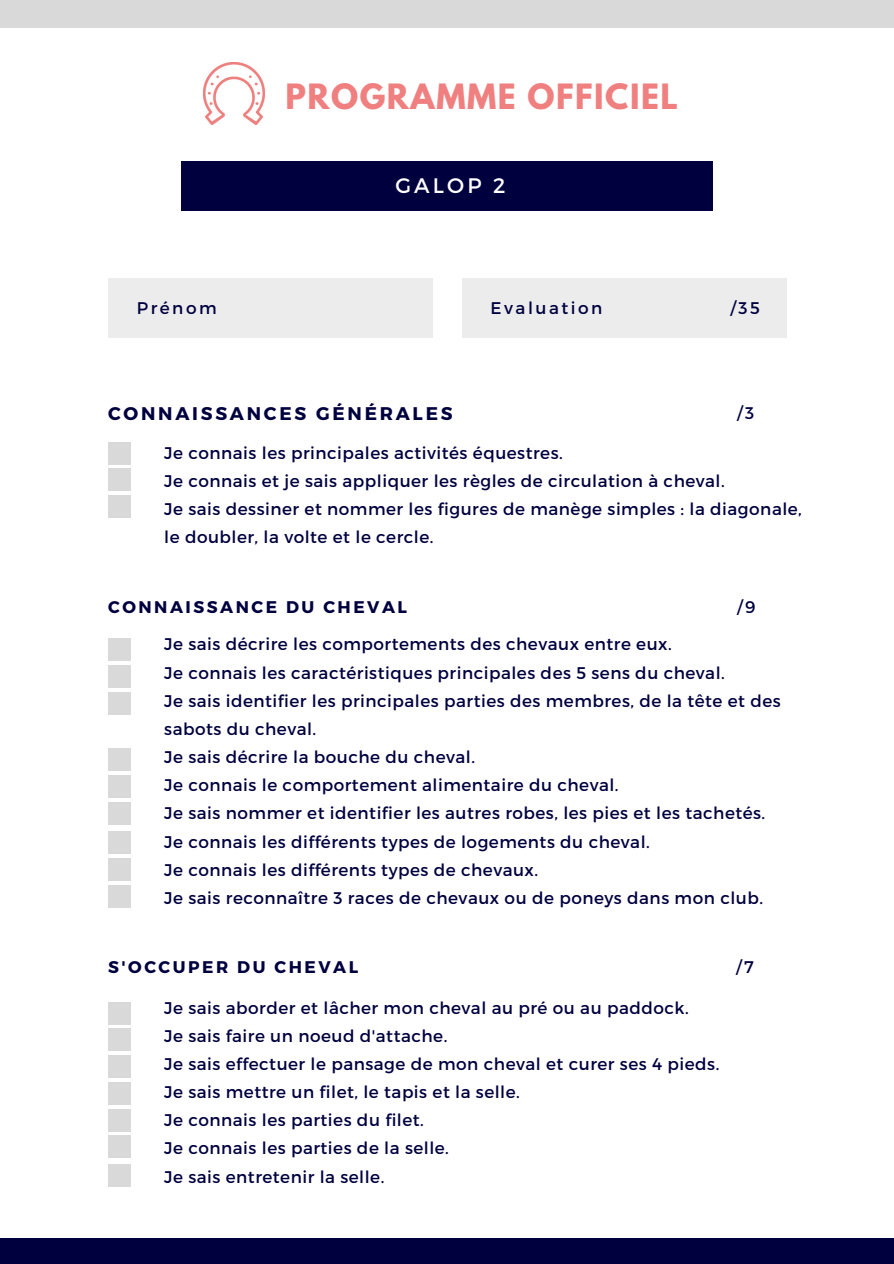
<style>
.page{position:relative;width:894px;height:1264px;background:#fff}
.page>*{position:absolute;margin:0;border:0;box-sizing:border-box;transform-origin:0 0}
.t1{font:700 30.9px "League Spartan";letter-spacing:.05em;color:#f08080}
.t2{font:21px "Montserrat";letter-spacing:.15em;color:#fff}
.t3{font:700 18.3px "Montserrat";letter-spacing:.15em;color:#00003f}
.t4{font:16.8px/28.2px "Montserrat";letter-spacing:.03em;color:#00003f}
.t5{font:700 16.8px "Montserrat";letter-spacing:.15em;color:#00003f}
.t6{font:16.8px "Montserrat";letter-spacing:.15em;color:#00003f}
</style>
<div class="page">
<div style="left:412px;top:278px;width:20px;height:59px;background:#ececec"></div>
<div style="left:128px;top:278px;width:284px;height:59px;background:#ececec"></div>
<div style="left:108px;top:278px;width:20px;height:59px;background:#ececec"></div>
<div style="left:766px;top:278px;width:20px;height:59px;background:#ececec"></div>
<div style="left:482px;top:278px;width:284px;height:59px;background:#ececec"></div>
<div style="left:462px;top:278px;width:20px;height:59px;background:#ececec"></div>
<div style="left:181px;top:161px;width:532px;height:49px;background:#00003f"></div>
<div style="left:0;top:0;width:893px;height:27px;background:#d9d9d9"></div>
<div style="left:0;top:1237px;width:893px;height:26px;background:#00003f"></div>
<div style="left:108px;top:442px;width:23px;height:23px;background:#d9d9d9"></div>
<div style="left:108px;top:468px;width:23px;height:23px;background:#d9d9d9"></div>
<div style="left:108px;top:495px;width:23px;height:22px;background:#d9d9d9"></div>
<div style="left:108px;top:638px;width:23px;height:23px;background:#d9d9d9"></div>
<div style="left:108px;top:665px;width:23px;height:22px;background:#d9d9d9"></div>
<div style="left:108px;top:692px;width:23px;height:22px;background:#d9d9d9"></div>
<div style="left:108px;top:748px;width:23px;height:23px;background:#d9d9d9"></div>
<div style="left:108px;top:775px;width:23px;height:22px;background:#d9d9d9"></div>
<div style="left:108px;top:802px;width:23px;height:22px;background:#d9d9d9"></div>
<div style="left:108px;top:1001px;width:23px;height:23px;background:#d9d9d9"></div>
<div style="left:108px;top:1028px;width:23px;height:23px;background:#d9d9d9"></div>
<div style="left:108px;top:1055px;width:23px;height:22px;background:#d9d9d9"></div>
<div style="left:108px;top:1082px;width:23px;height:22px;background:#d9d9d9"></div>
<div style="left:108px;top:1108px;width:23px;height:23px;background:#d9d9d9"></div>
<div style="left:108px;top:831px;width:23px;height:23px;background:#d9d9d9"></div>
<div style="left:108px;top:858px;width:23px;height:23px;background:#d9d9d9"></div>
<div style="left:108px;top:885px;width:23px;height:22px;background:#d9d9d9"></div>
<div style="left:108px;top:1135px;width:23px;height:23px;background:#d9d9d9"></div>
<div style="left:108px;top:1163px;width:23px;height:23px;background:#d9d9d9"></div>
<img style="left:203px;top:63px;width:61px;height:62px">
<p class="t1" style="left:285px;top:81px;width:394px">PROGRAMME OFFICIEL</p>
<p class="t2" style="left:395px;top:172px;width:112px">GALOP 2</p>
<p class="t4" style="left:137px;top:293px;width:81px">Prénom</p>
<p class="t6" style="left:490px;top:297px;width:113px">Evaluation</p>
<p class="t4" style="left:730px;top:293px;width:31px">/35</p>
<p class="t3" style="left:108px;top:402px;width:346px">CONNAISSANCES GÉNÉRALES</p>
<p class="t4" style="left:736px;top:398px;width:19px">/3</p>
<p class="t4" style="left:164px;top:438px;width:400px">Je connais les principales activités équestres.</p>
<p class="t4" style="left:164px;top:466px;width:562px">Je connais et je sais appliquer les règles de circulation à cheval.</p>
<p class="t4" style="left:164px;top:494px;width:639px">Je sais dessiner et nommer les figures de manège simples : la diagonale, le doubler, la volte et le cercle.</p>
<p class="t5" style="left:108px;top:595px;width:300px">CONNAISSANCE DU CHEVAL</p>
<p class="t4" style="left:736px;top:591px;width:20px">/9</p>
<p class="t4" style="left:164px;top:629px;width:509px">Je sais décrire les comportements des chevaux entre eux.</p>
<p class="t4" style="left:164px;top:657px;width:562px">Je connais les caractéristiques principales des 5 sens du cheval.</p>
<p class="t4" style="left:164px;top:685px;width:618px">Je sais identifier les principales parties des membres, de la tête et des sabots du cheval.</p>
<p class="t4" style="left:164px;top:742px;width:312px">Je sais décrire la bouche du cheval.</p>
<p class="t4" style="left:164px;top:770px;width:456px">Je connais le comportement alimentaire du cheval.</p>
<p class="t4" style="left:164px;top:798px;width:602px">Je sais nommer et identifier les autres robes, les pies et les tachetés.</p>
<p class="t4" style="left:164px;top:826px;width:487px">Je connais les différents types de logements du cheval.</p>
<p class="t4" style="left:164px;top:854px;width:375px">Je connais les différents types de chevaux.</p>
<p class="t4" style="left:164px;top:883px;width:600px">Je sais reconnaître 3 races de chevaux ou de poneys dans mon club.</p>
<p class="t5" style="left:108px;top:955px;width:251px">S'OCCUPER DU CHEVAL</p>
<p class="t4" style="left:164px;top:992px;width:526px">Je sais aborder et lâcher mon cheval au pré ou au paddock.</p>
<p class="t4" style="left:164px;top:1020px;width:284px">Je sais faire un noeud d'attache.</p>
<p class="t4" style="left:164px;top:1048px;width:556px">Je sais effectuer le pansage de mon cheval et curer ses 4 pieds.</p>
<p class="t4" style="left:164px;top:1077px;width:357px">Je sais mettre un filet, le tapis et la selle.</p>
<p class="t4" style="left:164px;top:1105px;width:261px">Je connais les parties du filet.</p>
<p class="t4" style="left:164px;top:1133px;width:286px">Je connais les parties de la selle.</p>
<p class="t4" style="left:164px;top:1161px;width:221px">Je sais entretenir la selle.</p>
<p class="t4" style="left:735px;top:951px;width:19px">/7</p>
</div>
